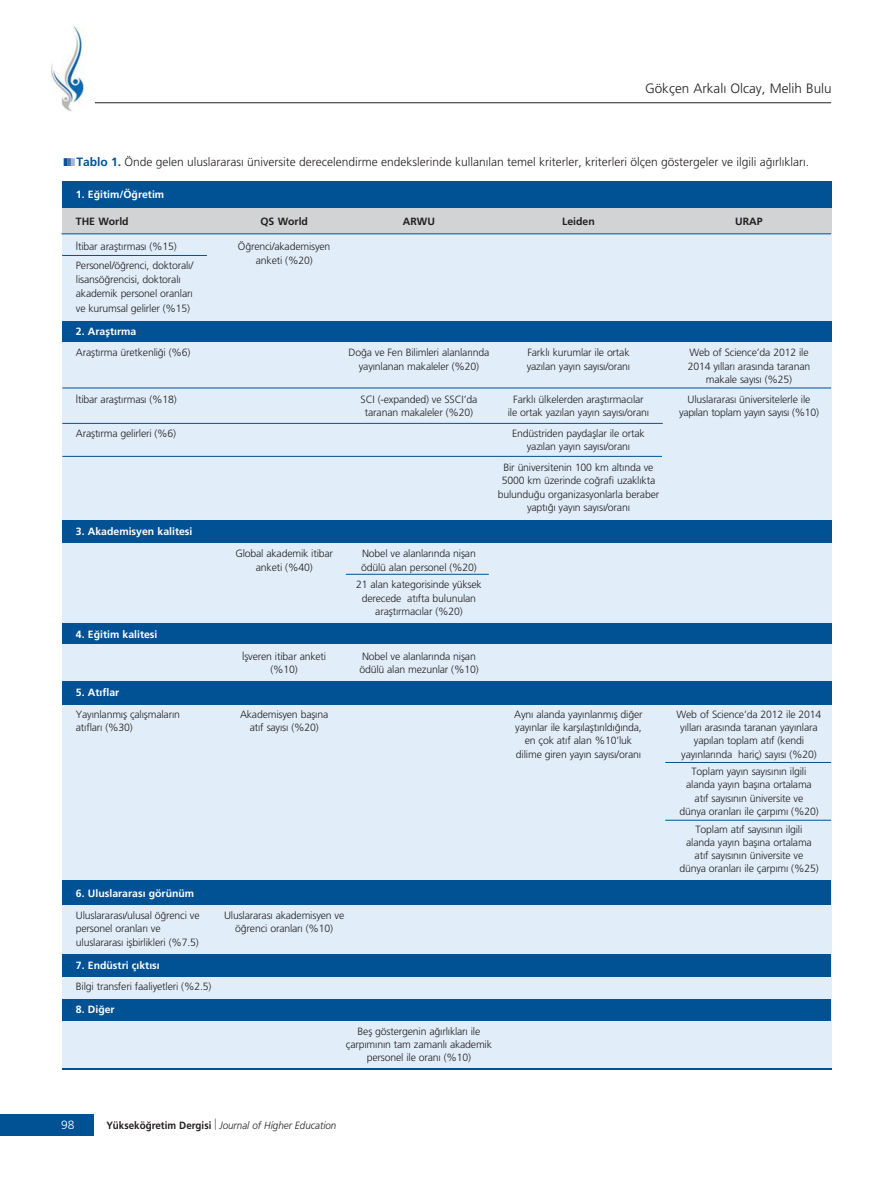
<style>
.page{position:relative;width:893px;height:1191px;background:#fff}
.page>*{position:absolute;margin:0;border:0;box-sizing:border-box;transform-origin:0 0}
.t1{font:300 13.5px "Frutiger";color:#231f20}
.t2{font:300 12px "Frutiger";color:#231f20}
.t3{font:300 12px "Frutiger";color:#fff}
.t4{font:300 10.5px/13.4px "Frutiger";letter-spacing:-.015em;color:#231f20;text-align:center}
.t5{font:700 10.5px "Frutiger";color:#fff}
.t6{font:italic 300 10.5px "Frutiger";color:#231f20;scale:.94 1}
.t7{font:700 10.5px "Frutiger";color:#231f20}
.s1{color:#005295}
.s2{color:#4973ac}
.s3{color:#a4b5d6}
.s4{font-weight:700;color:#005295}
.s5{font-weight:700;font-style:normal}
</style>
<div class="page">
<div style="left:0;top:1114px;width:93px;height:21px;background:#005295"></div>
<img style="left:51px;top:25px;width:34px;height:87px">
<hr style="left:95px;top:102px;width:736px;height:1px;background:#231f20">
<div style="left:84px;top:94px;width:10px;height:10px;background:#fff"></div>
<div style="left:62px;top:206px;width:769px;height:863px;background:#e1eef9"></div>
<div style="left:62px;top:181px;width:769px;height:28px;background:#005295"></div>
<div style="left:62px;top:208px;width:769px;height:26px;background:#d1d3d4"></div>
<div style="left:62px;top:520px;width:769px;height:22px;background:#005295"></div>
<div style="left:62px;top:321px;width:769px;height:21px;background:#005295"></div>
<div style="left:62px;top:623px;width:769px;height:21px;background:#005295"></div>
<div style="left:62px;top:681px;width:769px;height:23px;background:#005295"></div>
<div style="left:62px;top:880px;width:769px;height:25px;background:#005295"></div>
<div style="left:62px;top:953px;width:769px;height:23px;background:#005295"></div>
<div style="left:62px;top:999px;width:769px;height:21px;background:#005295"></div>
<hr style="left:62px;top:255px;width:145px;height:1px;background:#005295">
<hr style="left:61px;top:234px;width:770px;height:1px;background:#005295">
<hr style="left:62px;top:388px;width:769px;height:1px;background:#005295">
<hr style="left:62px;top:423px;width:601px;height:1px;background:#005295">
<hr style="left:62px;top:456px;width:600px;height:1px;background:#005295">
<hr style="left:346px;top:574px;width:143px;height:1px;background:#005295">
<hr style="left:665px;top:762px;width:166px;height:1px;background:#005295">
<hr style="left:665px;top:820px;width:166px;height:1px;background:#005295">
<hr style="left:62px;top:1068px;width:769px;height:1px;background:#005295">
<p class="t1" style="left:645px;top:83px;width:188px">Gökçen Arkal› Olcay, Melih Bulu</p>
<p class="t2" style="left:63px;top:157px;width:747px"><span class="s1">❚</span><span class="s2">❚</span><span class="s3">❚</span><span class="s4">Tablo 1.</span> Önde gelen uluslararas› üniversite derecelendirme endekslerinde kullan›lan temel kriterler, kriterleri ölçen göstergeler ve ilgili a¤›rl›klar›.</p>
<p class="t5" style="left:76px;top:190px;width:90px">1. E¤itim/Ö¤retim</p>
<p class="t7" style="left:76px;top:217px;width:54px">THE World</p>
<p class="t7" style="left:260px;top:217px;width:49px">QS World</p>
<p class="t7" style="left:403px;top:217px;width:34px">ARWU</p>
<p class="t7" style="left:562px;top:217px;width:34px">Leiden</p>
<p class="t7" style="left:735px;top:217px;width:29px">URAP</p>
<p class="t4" style="left:76px;top:241px;width:102px">‹tibar araflt›rmas› (%15)</p>
<p class="t4" style="left:238px;top:241px;width:94px">Ö¤renci/akademisyen</p>
<p class="t4" style="left:76px;top:259px;width:119px">Personel/ö¤renci, doktoral›/</p>
<p class="t4" style="left:256px;top:255px;width:58px">anketi (%20)</p>
<p class="t4" style="left:76px;top:273px;width:118px;line-height:14.2px;text-align:left">lisansö¤rencisi, doktoral› akademik personel oranlar› ve kurumsal gelirler (%15)</p>
<p class="t5" style="left:76px;top:327px;width:62px">2. Araflt›rma</p>
<p class="t4" style="left:76px;top:347px;width:116px">Araflt›rma üretkenli¤i (%6)</p>
<p class="t4" style="left:349px;top:347px;width:142px">Do¤a ve Fen Bilimleri alanlar›nda</p>
<p class="t4" style="left:527px;top:347px;width:104px">Farkl› kurumlar ile ortak</p>
<p class="t4" style="left:689px;top:347px;width:121px">Web of Science’da 2012 ile</p>
<p class="t4" style="left:359px;top:360px;width:122px">yay›nlanan makaleler (%20)</p>
<p class="t4" style="left:527px;top:360px;width:105px">yaz›lan yay›n say›s›/oran›</p>
<p class="t4" style="left:688px;top:360px;width:124px">2014 y›llar› aras›nda taranan makale say›s› (%25)</p>
<p class="t4" style="left:76px;top:393px;width:102px">‹tibar araflt›rmas› (%18)</p>
<p class="t4" style="left:361px;top:393px;width:118px">SCI (-expanded) ve SSCI’da</p>
<p class="t4" style="left:513px;top:393px;width:132px">Farkl› ülkelerden araflt›rmac›lar</p>
<p class="t4" style="left:687px;top:393px;width:124px">Uluslararas› üniversitelerle ile</p>
<p class="t4" style="left:365px;top:406px;width:110px">taranan makaleler (%20)</p>
<p class="t4" style="left:508px;top:406px;width:143px">ile ortak yaz›lan yay›n say›s›/oran›</p>
<p class="t4" style="left:679px;top:406px;width:141px">yap›lan toplam yay›n say›s› (%10)</p>
<p class="t4" style="left:76px;top:427px;width:102px">Araflt›rma gelirleri (%6)</p>
<p class="t4" style="left:512px;top:427px;width:134px">Endüstriden paydafllar ile ortak yaz›lan yay›n say›s›/oran›</p>
<p class="t4" style="left:498px;top:461px;width:163px">Bir üniversitenin 100 km alt›nda ve 5000 km üzerinde co¤rafi uzakl›kta bulundu¤u organizasyonlarla beraber yapt›¤› yay›n say›s›/oran›</p>
<p class="t5" style="left:76px;top:527px;width:118px">3. Akademisyen kalitesi</p>
<p class="t4" style="left:235px;top:547px;width:99px">Global akademik itibar</p>
<p class="t4" style="left:362px;top:547px;width:115px">Nobel ve alanlar›nda niflan</p>
<p class="t4" style="left:256px;top:561px;width:58px">anketi (%40)</p>
<p class="t4" style="left:356px;top:559px;width:127px;line-height:17.7px">ödülü alan personel (%20)<br>21 alan kategorisinde yüksek</p>
<p class="t4" style="left:362px;top:592px;width:116px">derecede at›fta bulunulan araflt›rmac›lar (%20)</p>
<p class="t5" style="left:76px;top:629px;width:83px">4. E¤itim kalitesi</p>
<p class="t4" style="left:242px;top:650px;width:85px">‹flveren itibar anketi</p>
<p class="t4" style="left:362px;top:650px;width:115px">Nobel ve alanlar›nda niflan</p>
<p class="t4" style="left:271px;top:663px;width:29px">(%10)</p>
<p class="t4" style="left:359px;top:663px;width:121px">ödülü alan mezunlar (%10)</p>
<p class="t5" style="left:76px;top:688px;width:45px">5. At›flar</p>
<p class="t4" style="left:76px;top:708px;width:106px">Yay›nlanm›fl çal›flmalar›n</p>
<p class="t4" style="left:240px;top:708px;width:90px">Akademisyen bafl›na</p>
<p class="t4" style="left:514px;top:708px;width:130px">Ayn› alanda yay›nlanm›fl di¤er</p>
<p class="t4" style="left:676px;top:708px;width:146px">Web of Science’da 2012 ile 2014</p>
<p class="t4" style="left:76px;top:721px;width:58px">at›flar› (%30)</p>
<p class="t4" style="left:250px;top:721px;width:70px">at›f say›s› (%20)</p>
<p class="t4" style="left:515px;top:721px;width:128px">yay›nlar ile karfl›laflt›r›ld›¤›nda,</p>
<p class="t4" style="left:680px;top:721px;width:139px">y›llar› aras›nda taranan yay›nlara</p>
<p class="t4" style="left:525px;top:735px;width:109px">en çok at›f alan %10’luk</p>
<p class="t4" style="left:694px;top:735px;width:112px">yap›lan toplam at›f (kendi</p>
<p class="t4" style="left:516px;top:748px;width:127px">dilime giren yay›n say›s›/oran›</p>
<p class="t4" style="left:681px;top:746px;width:137px;line-height:17.5px">yay›nlar›nda hariç) say›s› (%20)<br>Toplam yay›n say›s›n›n ilgili</p>
<p class="t4" style="left:679px;top:779px;width:141px">alanda yay›n bafl›na ortalama at›f say›s›n›n üniversite ve<br>dünya oranlar› ile çarp›m› (%20)</p>
<p class="t4" style="left:679px;top:823px;width:141px">Toplam at›f say›s›n›n ilgili<br>alanda yay›n bafl›na ortalama at›f say›s›n›n üniversite ve<br>dünya oranlar› ile çarp›m› (%25)</p>
<p class="t5" style="left:76px;top:888px;width:120px">6. Uluslararas› görünüm</p>
<p class="t4" style="left:76px;top:909px;width:125px">Uluslararas›/ulusal ö¤renci ve</p>
<p class="t4" style="left:224px;top:909px;width:122px">Uluslararas› akademisyen ve</p>
<p class="t4" style="left:76px;top:923px;width:86px">personel oranlar› ve</p>
<p class="t4" style="left:235px;top:923px;width:99px">ö¤renci oranlar› (%10)</p>
<p class="t4" style="left:76px;top:936px;width:124px">uluslararas› iflbirlikleri (%7.5)</p>
<p class="t5" style="left:76px;top:960px;width:85px">7. Endüstri ç›kt›s›</p>
<p class="t4" style="left:76px;top:980px;width:137px">Bilgi transferi faaliyetleri (%2.5)</p>
<p class="t5" style="left:76px;top:1005px;width:40px">8. Di¤er</p>
<p class="t4" style="left:346px;top:1025px;width:148px">Befl göstergenin a¤›rl›klar› ile çarp›m›n›n tam zamanl› akademik personel ile oran› (%10)</p>
<p class="t3" style="left:61px;top:1119px;width:15px">98</p>
<p class="t6" style="left:106px;top:1120px;width:246px"><span class="s5">Yüksekö¤retim Dergisi</span> Journal of Higher Education</p>
</div>
